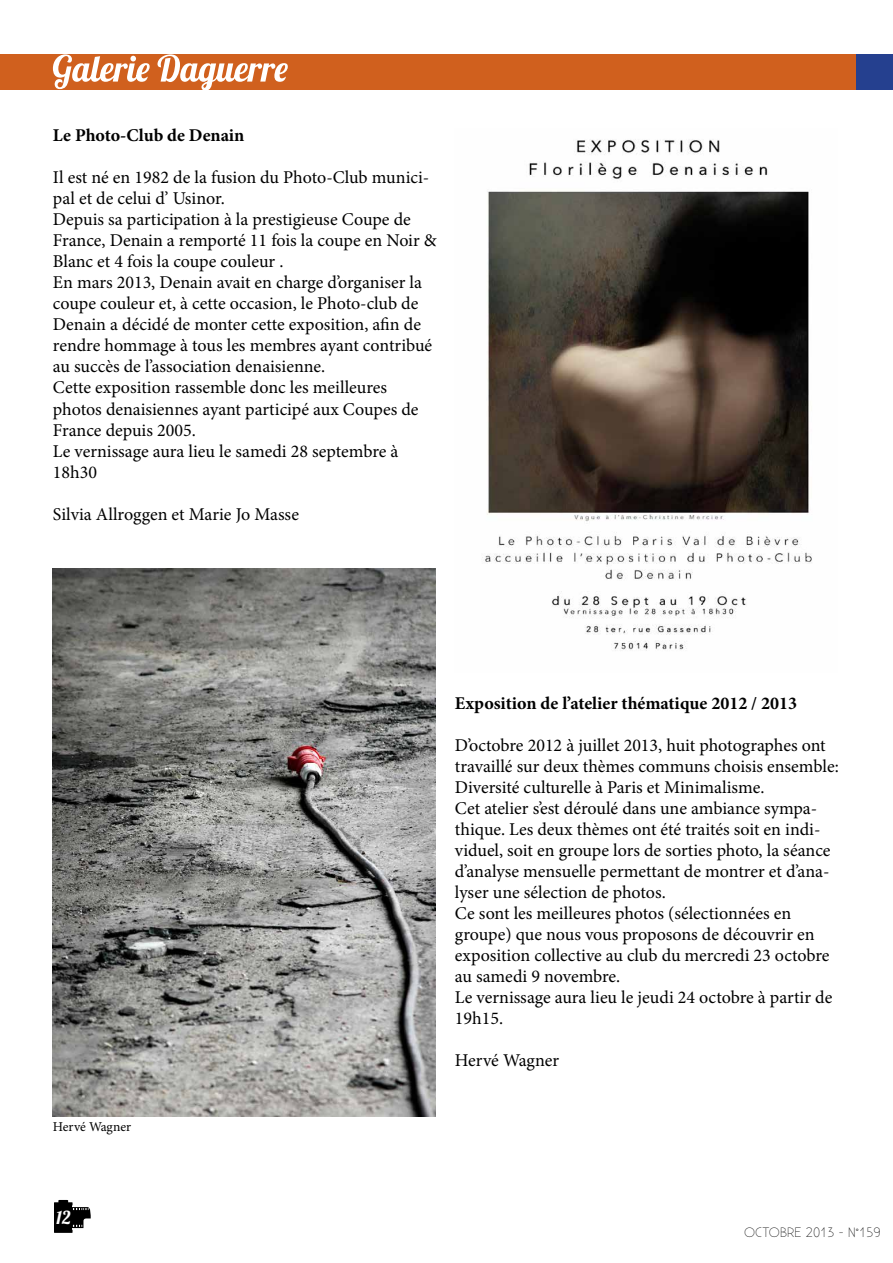
<style>
.page{position:relative;width:893px;height:1263px;background:#fff}
.page>*{position:absolute;margin:0;border:0;box-sizing:border-box;transform-origin:0 0}
.t1{font:18px/21px "Minion Pro";color:#000}
.t2{font:700 18px "Minion Pro";color:#000}
.t3{font:18px "Lobster 1.4";color:#fff}
.t4{font:300 13.5px "Existence";color:#000}
.t5{font:13.5px "Minion Pro";letter-spacing:-.005em;color:#000}
</style>
<div class="page">
<svg style="left:58px;top:1200px;width:33px;height:28px"></svg>
<div style="left:54px;top:1205px;width:18px;height:25px;background:#000"></div>
<hr style="left:54px;top:1202px;width:19px;height:3px;background:#000">
<svg style="left:54px;top:1229px;width:19px;height:4px"></svg>
<img style="left:482px;top:139px;width:330px;height:512px">
<img style="left:53px;top:568px;width:383px;height:548px">
<div style="left:0;top:54px;width:893px;height:36px;background:#d0601e"></div>
<svg style="left:53px;top:54px;width:235px;height:36px"></svg>
<div style="left:856px;top:54px;width:37px;height:36px;background:#25408f"></div>
<p class="t2" style="left:53px;top:123px;width:193px">Le Photo-Club de Denain</p>
<p class="t1" style="left:53px;top:167px;width:385px">Il est né en 1982 de la fusion du Photo-Club munici&shy;pal et de celui d’ Usinor.<br>Depuis sa participation à la prestigieuse Coupe de France, Denain a remporté 11 fois la coupe en Noir &amp; Blanc et 4 fois la coupe couleur .<br>En mars 2013, Denain avait en charge d’organiser la coupe couleur et, à cette occasion, le Photo-club de Denain a décidé de monter cette exposition, afin de rendre hommage à tous les membres ayant contribué au succès de l’association denaisienne.<br>Cette exposition rassemble donc les meilleures photos denaisiennes ayant participé aux Coupes de France depuis 2005.<br>Le vernissage aura lieu le samedi 28 septembre à 18h30</p>
<p class="t1" style="left:53px;top:503px;width:248px">Silvia Allroggen et Marie Jo Masse</p>
<p class="t5" style="left:53px;top:1118px;width:80px">Hervé Wagner</p>
<p class="t3" style="left:56px;top:1206px;width:16px">12</p>
<p class="t2" style="left:455px;top:690px;width:344px">Exposition de l’atelier thématique 2012 / 2013</p>
<p class="t1" style="left:455px;top:734px;width:385px">D’octobre 2012 à juillet 2013, huit photographes ont travaillé sur deux thèmes communs choisis ensemble:<br>Diversité culturelle à Paris et Minimalisme.<br>Cet atelier s’est déroulé dans une ambiance sympa&shy;thique. Les deux thèmes ont été traités soit en indi&shy;viduel, soit en groupe lors de sorties photo, la séance d’analyse mensuelle permettant de montrer et d’ana&shy;lyser une sélection de photos.<br>Ce sont les meilleures photos (sélectionnées en groupe) que nous vous proposons de découvrir en exposition collective au club du mercredi 23 octobre au samedi 9 novembre.<br>Le vernissage aura lieu le jeudi 24 octobre à partir de 19h15.</p>
<p class="t1" style="left:455px;top:1049px;width:106px">Hervé Wagner</p>
<p class="t4" style="left:744px;top:1224px;width:138px">OCTOBRE 2013 - N°159</p>
</div>
